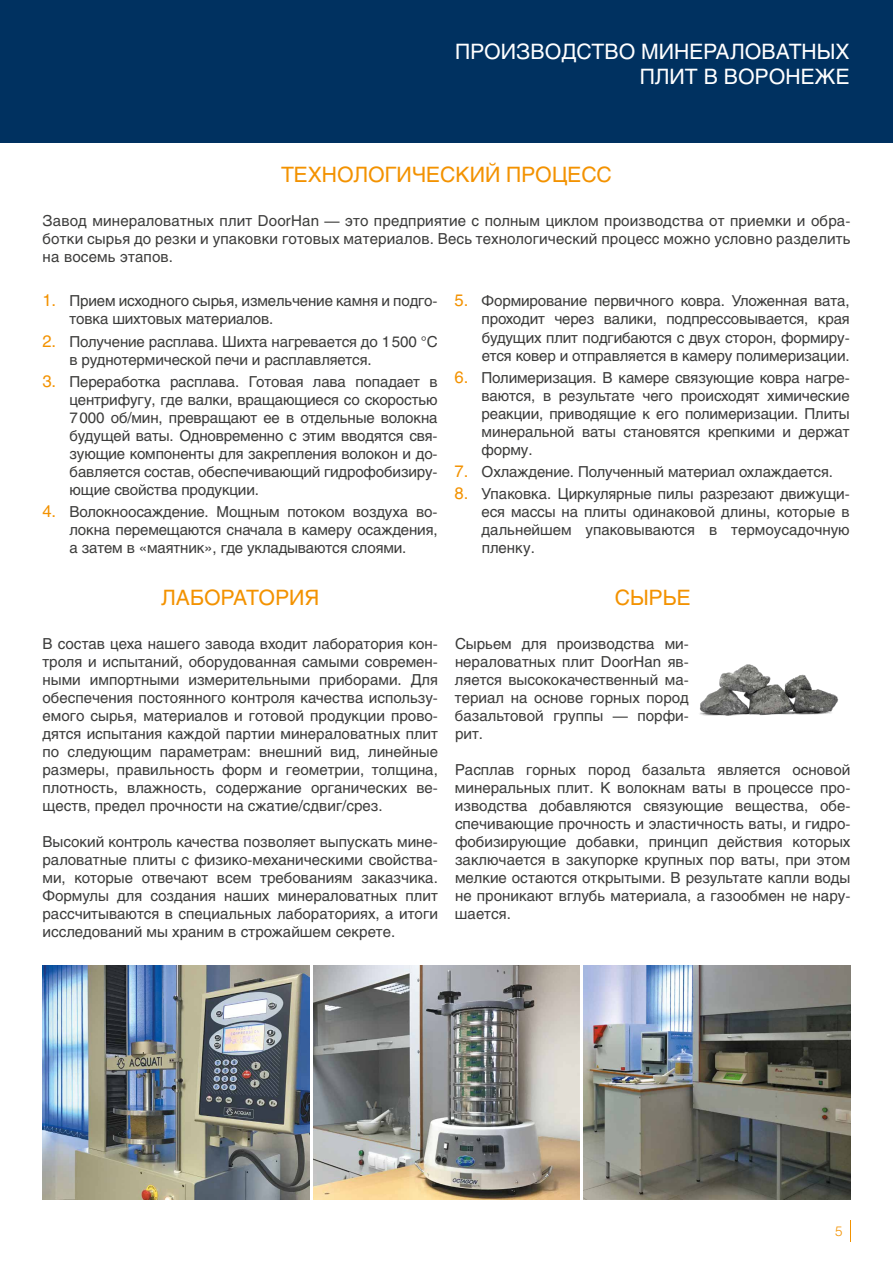
<style>
.page{position:relative;width:893px;height:1263px;background:#fff}
.page>*{position:absolute;margin:0;border:0;box-sizing:border-box;transform-origin:0 0}
.t1{font:21px/25.2px "Helios";color:#fff;text-align:right}
.t2{font:21px "Helios";color:#f39200}
.t3{font:15px/18px "Helios";letter-spacing:-.01em;color:#3c3c3b;text-align:justify}
.t4{font:300 13.5px "Helios";color:#f39200}
.s1{font-size:16.5px;color:#f39200}
</style>
<div class="page">
<div style="left:0;top:0;width:893px;height:142px;background:#003160"></div>
<img style="left:43px;top:965px;width:266px;height:234px">
<img style="left:584px;top:965px;width:266px;height:234px">
<img style="left:313px;top:965px;width:267px;height:234px">
<img style="left:700px;top:664px;width:139px;height:52px">
<svg style="left:850px;top:1220px;width:1px;height:22px"></svg>
<h1 class="t1" style="left:455px;top:39px;width:396px">ПРОИЗВОДСТВО МИНЕРАЛОВАТНЫХ<br>ПЛИТ В ВОРОНЕЖЕ</h1>
<h1 class="t2" style="left:281px;top:162px;width:332px">ТЕХНОЛОГИЧЕСКИЙ ПРОЦЕСС</h1>
<p class="t3" style="left:43px;top:212px;width:809px">Завод минераловатных плит DoorHan — это предприятие с полным циклом производства от приемки и обра&shy;ботки сырья до резки и упаковки готовых материалов. Весь технологический процесс можно условно разделить на восемь этапов.</p>
<p class="t3" style="left:70px;top:292px;width:370px;text-indent:-27px"><span class="s1">1.</span> Прием исходного сырья, измельчение камня и подго&shy;товка шихтовых материалов.</p>
<p class="t3" style="left:70px;top:332px;width:370px;text-indent:-27px"><span class="s1">2.</span> Получение расплава. Шихта нагревается до 1 500 °С в руднотермической печи и расплавляется.</p>
<p class="t3" style="left:70px;top:373px;width:370px;text-indent:-27px"><span class="s1">3.</span> Переработка расплава. Готовая лава попадает в центрифугу, где валки, вращающиеся со скоростью 7 000 об/мин, превращают ее в отдельные волокна будущей ваты. Одновременно с этим вводятся свя&shy;зующие компоненты для закрепления волокон и до&shy;бавляется состав, обеспечивающий гидрофобизиру&shy;ющие свойства продукции.</p>
<p class="t3" style="left:70px;top:503px;width:370px;text-indent:-27px"><span class="s1">4.</span> Волокноосаждение. Мощным потоком воздуха во&shy;локна перемещаются сначала в камеру осаждения, а затем в «маятник», где укладываются слоями.</p>
<h1 class="t2" style="left:161px;top:585px;width:160px">ЛАБОРАТОРИЯ</h1>
<p class="t3" style="left:42px;top:635px;width:397px">В состав цеха нашего завода входит лаборатория кон&shy;троля и испытаний, оборудованная самыми современ&shy;ными импортными измерительными приборами. Для обеспечения постоянного контроля качества использу&shy;емого сырья, материалов и готовой продукции прово&shy;дятся испытания каждой партии минераловатных плит по следующим параметрам: внешний вид, линейные размеры, правильность форм и геометрии, толщина, плотность, влажность, содержание органических ве&shy;ществ, предел прочности на сжатие/сдвиг/срез.</p>
<p class="t3" style="left:42px;top:833px;width:397px">Высокий контроль качества позволяет выпускать мине&shy;раловатные плиты с физико-механическими свойства&shy;ми, которые отвечают всем требованиям заказчика.<br>Формулы для создания наших минераловатных плит рассчитываются в специальных лабораториях, а итоги исследований мы храним в строжайшем секрете.</p>
<p class="t3" style="left:482px;top:292px;width:370px;text-indent:-27px"><span class="s1">5.</span> Формирование первичного ковра. Уложенная вата, проходит через валики, подпрессовывается, края будущих плит подгибаются с двух сторон, формиру&shy;ется ковер и отправляется в камеру полимеризации.</p>
<p class="t3" style="left:482px;top:368px;width:370px;text-indent:-27px"><span class="s1">6.</span> Полимеризация. В камере связующие ковра нагре&shy;ваются, в результате чего происходят химические реакции, приводящие к его полимеризации. Плиты минеральной ваты становятся крепкими и держат форму.</p>
<p class="t3" style="left:455px;top:463px;width:380px"><span class="s1">7.</span> Охлаждение. Полученный материал охлаждается.</p>
<p class="t3" style="left:482px;top:485px;width:370px;text-indent:-27px"><span class="s1">8.</span> Упаковка. Циркулярные пилы разрезают движущи&shy;еся массы на плиты одинаковой длины, которые в дальнейшем упаковываются в термоусадочную пленку.</p>
<h1 class="t2" style="left:615px;top:585px;width:77px">СЫРЬЕ</h1>
<p class="t3" style="left:455px;top:635px;width:235px">Сырьем для производства ми&shy;нераловатных плит DoorHan яв&shy;ляется высококачественный ма&shy;териал на основе горных пород базальтовой группы — порфи&shy;рит.</p>
<p class="t3" style="left:455px;top:761px;width:397px">Расплав горных пород базальта является основой минеральных плит. К волокнам ваты в процессе про&shy;изводства добавляются связующие вещества, обе&shy;спечивающие прочность и эластичность ваты, и гидро&shy;фобизирующие добавки, принцип действия которых заключается в закупорке крупных пор ваты, при этом мелкие остаются открытыми. В результате капли воды не проникают вглубь материала, а газообмен не нару&shy;шается.</p>
<p class="t4" style="left:835px;top:1223px;width:9px">5</p>
</div>
